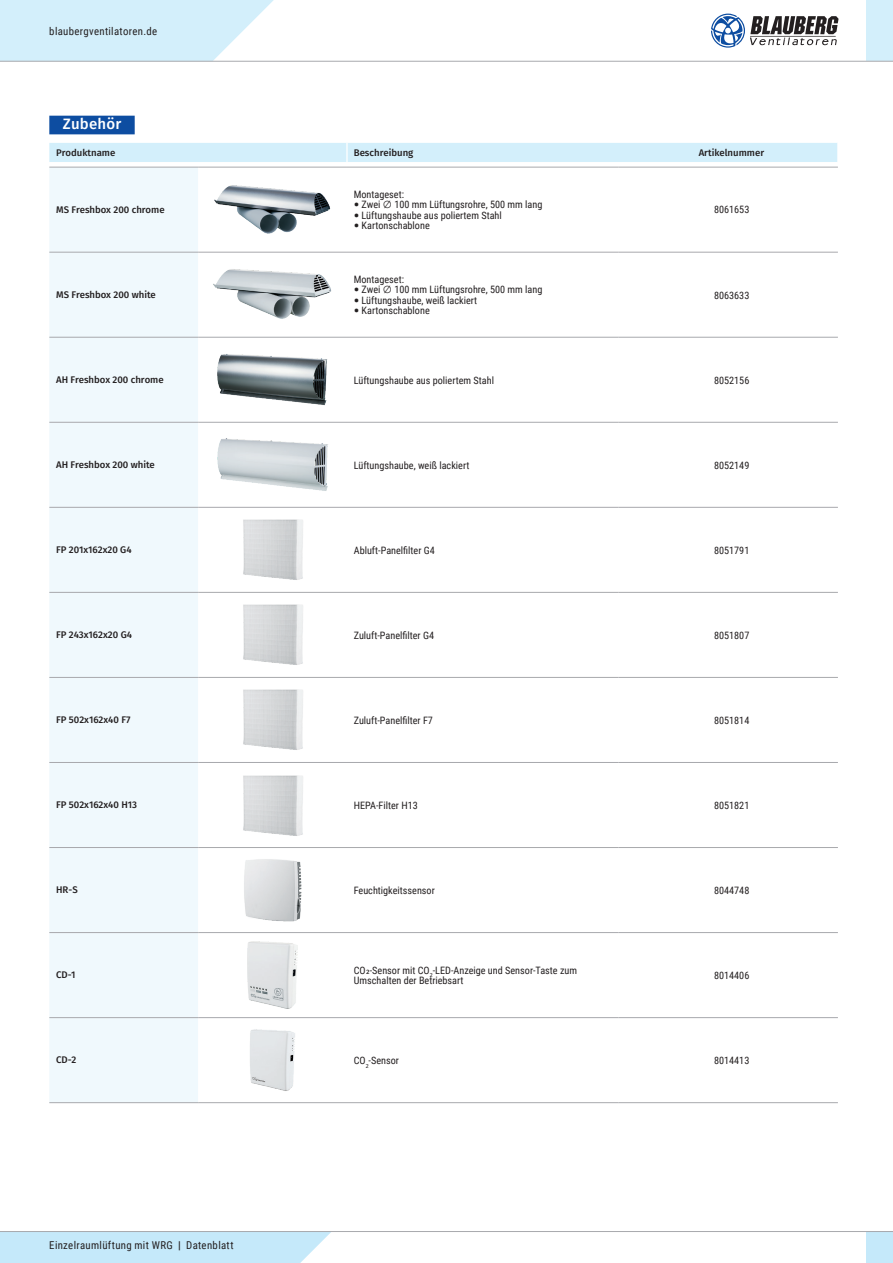
<style>
.page{position:relative;width:893px;height:1263px;background:#fff}
.page>*{position:absolute;margin:0;border:0;box-sizing:border-box;transform-origin:0 0}
.sub__TITLE{font:500 15px "Fira Sans";letter-spacing:.015em;color:#fff}
.t1{font:10.8px "Roboto Condensed";letter-spacing:.03em;color:#231f20}
.tab_BODY__6_8_con{font:10.2px/10.5px "Roboto Condensed";color:#231f20}
.tab_HEAD__6_4{font:500 9.6px "Fira Sans";color:#231f20}
.s1{font-weight:700;font-size:15.3px}
.s2{font-family:"Fira Sans"}
.s3{font-weight:700}
</style>
<div class="page">
<div style="left:49px;top:116px;width:86px;height:18px;background:#0d4da1"></div>
<div style="left:49px;top:168px;width:149px;height:934px;background:#f0f9fd"></div>
<svg style="left:198px;top:251px;width:640px;height:768px"></svg>
<hr style="left:347px;top:167px;width:272px;height:1px;background:#a8a9ad">
<hr style="left:198px;top:252px;width:149px;height:1px;background:#a8a9ad">
<hr style="left:347px;top:252px;width:272px;height:1px;background:#a8a9ad">
<hr style="left:198px;top:337px;width:149px;height:1px;background:#a8a9ad">
<hr style="left:347px;top:337px;width:272px;height:1px;background:#a8a9ad">
<hr style="left:198px;top:422px;width:149px;height:1px;background:#a8a9ad">
<hr style="left:347px;top:422px;width:272px;height:1px;background:#a8a9ad">
<hr style="left:198px;top:507px;width:149px;height:1px;background:#a8a9ad">
<hr style="left:347px;top:507px;width:272px;height:1px;background:#a8a9ad">
<hr style="left:198px;top:592px;width:149px;height:1px;background:#a8a9ad">
<hr style="left:347px;top:592px;width:272px;height:1px;background:#a8a9ad">
<hr style="left:198px;top:677px;width:149px;height:1px;background:#a8a9ad">
<hr style="left:347px;top:677px;width:272px;height:1px;background:#a8a9ad">
<hr style="left:198px;top:762px;width:149px;height:1px;background:#a8a9ad">
<hr style="left:347px;top:762px;width:272px;height:1px;background:#a8a9ad">
<hr style="left:198px;top:847px;width:149px;height:1px;background:#a8a9ad">
<hr style="left:347px;top:847px;width:272px;height:1px;background:#a8a9ad">
<hr style="left:198px;top:932px;width:149px;height:1px;background:#a8a9ad">
<hr style="left:347px;top:932px;width:272px;height:1px;background:#a8a9ad">
<hr style="left:198px;top:1017px;width:149px;height:1px;background:#a8a9ad">
<hr style="left:347px;top:1017px;width:272px;height:1px;background:#a8a9ad">
<hr style="left:347px;top:1102px;width:272px;height:1px;background:#a8a9ad">
<hr style="left:49px;top:167px;width:149px;height:1px;background:#a8a9ad">
<hr style="left:49px;top:252px;width:149px;height:1px;background:#a8a9ad">
<hr style="left:49px;top:337px;width:149px;height:1px;background:#a8a9ad">
<hr style="left:49px;top:422px;width:149px;height:1px;background:#a8a9ad">
<hr style="left:49px;top:507px;width:149px;height:1px;background:#a8a9ad">
<hr style="left:619px;top:337px;width:219px;height:1px;background:#a8a9ad">
<hr style="left:49px;top:592px;width:149px;height:1px;background:#a8a9ad">
<hr style="left:619px;top:422px;width:219px;height:1px;background:#a8a9ad">
<hr style="left:49px;top:677px;width:149px;height:1px;background:#a8a9ad">
<hr style="left:619px;top:507px;width:219px;height:1px;background:#a8a9ad">
<hr style="left:619px;top:592px;width:219px;height:1px;background:#a8a9ad">
<hr style="left:49px;top:762px;width:149px;height:1px;background:#a8a9ad">
<hr style="left:619px;top:677px;width:219px;height:1px;background:#a8a9ad">
<hr style="left:619px;top:762px;width:219px;height:1px;background:#a8a9ad">
<hr style="left:49px;top:847px;width:149px;height:1px;background:#a8a9ad">
<svg style="left:49px;top:143px;width:789px;height:24px"></svg>
<hr style="left:49px;top:1017px;width:149px;height:1px;background:#a8a9ad">
<hr style="left:49px;top:1102px;width:149px;height:1px;background:#a8a9ad">
<hr style="left:619px;top:847px;width:219px;height:1px;background:#a8a9ad">
<hr style="left:49px;top:932px;width:149px;height:1px;background:#a8a9ad">
<hr style="left:619px;top:932px;width:219px;height:1px;background:#a8a9ad">
<hr style="left:198px;top:167px;width:149px;height:1px;background:#a8a9ad">
<hr style="left:198px;top:1102px;width:149px;height:1px;background:#a8a9ad">
<hr style="left:619px;top:1017px;width:219px;height:1px;background:#a8a9ad">
<hr style="left:619px;top:1102px;width:219px;height:1px;background:#a8a9ad">
<hr style="left:619px;top:167px;width:219px;height:1px;background:#a8a9ad">
<hr style="left:619px;top:252px;width:219px;height:1px;background:#a8a9ad">
<img style="left:214px;top:185px;width:117px;height:49px">
<img style="left:211px;top:269px;width:123px;height:51px">
<img style="left:215px;top:352px;width:115px;height:55px">
<img style="left:214px;top:436px;width:117px;height:57px">
<img style="left:241px;top:518px;width:63px;height:64px">
<img style="left:241px;top:603px;width:63px;height:64px">
<img style="left:241px;top:688px;width:63px;height:64px">
<img style="left:241px;top:773px;width:63px;height:64px">
<img style="left:243px;top:858px;width:59px;height:64px">
<img style="left:248px;top:942px;width:49px;height:66px">
<img style="left:250px;top:1029px;width:45px;height:62px">
<div style="left:866px;top:1231px;width:27px;height:32px;background:#c5e9fa"></div>
<div style="left:0;top:1232px;width:331px;height:31px;background:#c5e9fa"></div>
<hr style="left:0;top:1231px;width:893px;height:1px;background:#a8a9ad">
<div style="left:866px;top:0;width:27px;height:61px;background:#d3effb"></div>
<svg style="left:0;top:0;width:295px;height:61px"></svg>
<hr style="left:0;top:61px;width:893px;height:1px;background:#a8a9ad">
<svg style="left:711px;top:14px;width:127px;height:34px"></svg>
<p class="t1" style="left:49px;top:23px;width:109px">blaubergventilatoren.de</p>
<p class="sub__TITLE" style="left:63px;top:114px;width:60px">Zubehör</p>
<p class="tab_HEAD__6_4" style="left:56px;top:146px;width:61px">Produktname</p>
<p class="tab_HEAD__6_4" style="left:354px;top:146px;width:61px">Beschreibung</p>
<p class="tab_HEAD__6_4" style="left:699px;top:146px;width:67px">Artikelnummer</p>
<p class="tab_HEAD__6_4" style="left:56px;top:203px;width:110px">MS Freshbox 200 chrome</p>
<p class="tab_HEAD__6_4" style="left:56px;top:288px;width:101px">MS Freshbox 200 white</p>
<p class="tab_BODY__6_8_con" style="left:354px;top:188px;width:52px">Montageset:</p>
<p class="tab_BODY__6_8_con" style="left:354px;top:199px;width:190px"><span class="s1">•</span> Zwei <span class="s2">∅</span> 100 mm Lüftungsrohre, 500 mm lang</p>
<p class="tab_BODY__6_8_con" style="left:354px;top:209px;width:150px"><span class="s1">•</span> Lüftungshaube aus poliertem Stahl</p>
<p class="tab_BODY__6_8_con" style="left:354px;top:220px;width:77px"><span class="s1">•</span> Kartonschablone</p>
<p class="tab_BODY__6_8_con" style="left:354px;top:273px;width:52px">Montageset:</p>
<p class="tab_BODY__6_8_con" style="left:354px;top:284px;width:190px"><span class="s1">•</span> Zwei <span class="s2">∅</span> 100 mm Lüftungsrohre, 500 mm lang</p>
<p class="tab_BODY__6_8_con" style="left:354px;top:294px;width:125px"><span class="s1">•</span> Lüftungshaube, weiß lackiert</p>
<p class="tab_BODY__6_8_con" style="left:354px;top:305px;width:77px"><span class="s1">•</span> Kartonschablone</p>
<p class="tab_BODY__6_8_con" style="left:714px;top:204px;width:37px">8061653</p>
<p class="tab_BODY__6_8_con" style="left:714px;top:289px;width:37px">8063633</p>
<p class="tab_HEAD__6_4" style="left:56px;top:373px;width:109px">AH Freshbox 200 chrome</p>
<p class="tab_BODY__6_8_con" style="left:354px;top:374px;width:142px">Lüftungshaube aus poliertem Stahl</p>
<p class="tab_BODY__6_8_con" style="left:714px;top:374px;width:37px">8052156</p>
<p class="tab_HEAD__6_4" style="left:56px;top:458px;width:100px">AH Freshbox 200 white</p>
<p class="tab_BODY__6_8_con" style="left:354px;top:459px;width:117px">Lüftungshaube, weiß lackiert</p>
<p class="tab_BODY__6_8_con" style="left:714px;top:459px;width:37px">8052149</p>
<p class="tab_HEAD__6_4" style="left:56px;top:543px;width:77px">FP 201x162x20 G4</p>
<p class="tab_BODY__6_8_con" style="left:354px;top:544px;width:83px">Abluft-Panelfilter G4</p>
<p class="tab_BODY__6_8_con" style="left:714px;top:544px;width:37px">8051791</p>
<p class="tab_HEAD__6_4" style="left:56px;top:628px;width:77px">FP 243x162x20 G4</p>
<p class="tab_BODY__6_8_con" style="left:354px;top:629px;width:82px">Zuluft-Panelfilter G4</p>
<p class="tab_BODY__6_8_con" style="left:714px;top:629px;width:37px">8051807</p>
<p class="tab_HEAD__6_4" style="left:56px;top:713px;width:76px">FP 502x162x40 F7</p>
<p class="tab_BODY__6_8_con" style="left:354px;top:714px;width:81px">Zuluft-Panelfilter F7</p>
<p class="tab_BODY__6_8_con" style="left:714px;top:714px;width:37px">8051814</p>
<p class="tab_HEAD__6_4" style="left:56px;top:798px;width:83px">FP 502x162x40 H13</p>
<p class="tab_BODY__6_8_con" style="left:354px;top:799px;width:65px">HEPA-Filter H13</p>
<p class="tab_BODY__6_8_con" style="left:714px;top:799px;width:37px">8051821</p>
<p class="tab_HEAD__6_4" style="left:56px;top:883px;width:23px">HR-S</p>
<p class="tab_BODY__6_8_con" style="left:354px;top:885px;width:83px">Feuchtigkeitssensor</p>
<p class="tab_BODY__6_8_con" style="left:714px;top:885px;width:37px">8044748</p>
<p class="tab_HEAD__6_4" style="left:56px;top:968px;width:21px">CD-1</p>
<p class="tab_BODY__6_8_con" style="left:354px;top:964px;width:225px">CO<span class="s2">2</span>-Sensor mit CO<sub>2</sub>-LED-Anzeige und Sensor-Taste zum<br>Umschalten der Betriebsart</p>
<p class="tab_BODY__6_8_con" style="left:714px;top:970px;width:37px">8014406</p>
<p class="tab_HEAD__6_4" style="left:56px;top:1053px;width:22px">CD-2</p>
<p class="tab_BODY__6_8_con" style="left:354px;top:1055px;width:47px">CO<sub>2</sub>-Sensor</p>
<p class="tab_BODY__6_8_con" style="left:714px;top:1055px;width:37px">8014413</p>
<p class="t1" style="left:49px;top:1238px;width:186px">Einzelraumlüftung mit WRG <span class="s3">|</span> Datenblatt</p>
</div>
